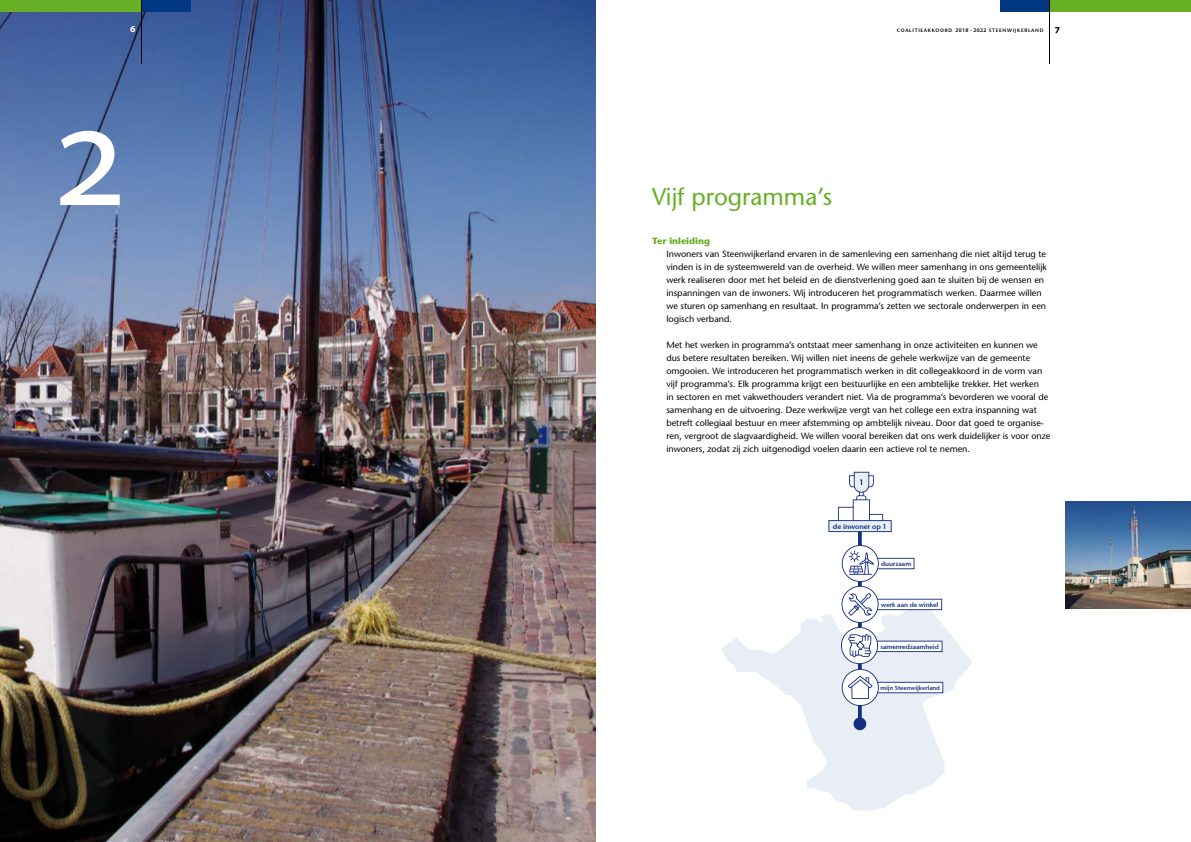
<style>
.page{position:relative;width:1191px;height:842px;background:#fff}
.page>*{position:absolute;margin:0;border:0;box-sizing:border-box;transform-origin:0 0}
.t1{font:150px "Myriad Pro";color:#fff}
.t2{font:24px "Stone Sans";color:#67af24}
.t3{font:700 10px "Myriad Pro";color:#fff}
.t4{font:9px/13px "Stone Sans";color:#000}
.t5{font:700 9px "Stone Sans";color:#67af24}
.t6{font:7.1px "Stone Sans Sem ITCTT Semi";letter-spacing:-.015em;color:#132f80}
.t7{font:6.4px "Stone Sans Sem ITCTT Semi";letter-spacing:-.01em;color:#132f80}
.t8{font:6px "Stone Sans Sem ITCTT Semi";letter-spacing:-.01em;color:#132f80}
.t9{font:600 4.9px "Stone Sans";letter-spacing:.145em;color:#000}
.s1{font-family:"Myriad Pro";font-size:5.5px}
.s2{font-family:"Myriad Pro";font-weight:700;font-size:10px}
</style>
<div class="page">
<img style="left:0;top:0;width:595px;height:842px">
<div style="left:0;top:0;width:144px;height:11px;background:#67af24"></div>
<div style="left:1049px;top:0;width:142px;height:11px;background:#67af24"></div>
<img style="left:1065px;top:502px;width:126px;height:106px">
<div style="left:142px;top:0;width:48px;height:11px;background:#003882"></div>
<div style="left:1000px;top:0;width:49px;height:11px;background:#003882"></div>
<hr style="left:141px;top:0;width:1px;height:64px;background:#000">
<hr style="left:1049px;top:0;width:1px;height:64px;background:#000">
<svg style="left:721px;top:614px;width:251px;height:196px"></svg>
<hr style="left:858px;top:532px;width:3px;height:191px;background:#132f80">
<div style="left:853px;top:717px;width:13px;height:13px;background:#132f80;border-radius:50%"></div>
<svg style="left:841px;top:545px;width:102px;height:161px"></svg>
<svg style="left:828px;top:472px;width:63px;height:60px"></svg>
<p class="t3" style="left:130px;top:22px;width:7px">6</p>
<p class="t9" style="left:896px;top:27px;width:165px">COALITIEAKKOORD <span class="s1">2018 - 2022</span> STEENWIJKERLAND <span class="s2">7</span></p>
<h1 class="t1" style="left:57px;top:62px;width:69px">2</h1>
<h2 class="t2" style="left:652px;top:182px;width:181px">Vijf programma’s</h2>
<p class="t5" style="left:652px;top:235px;width:59px">Ter inleiding</p>
<p class="t4" style="left:666px;top:247px;width:382px">Inwoners van Steenwijkerland ervaren in de samenleving een samenhang die niet altijd terug te vinden is in de systeemwereld van de overheid. We willen meer samenhang in ons gemeentelijk werk realiseren door met het beleid en de dienstverlening goed aan te sluiten bij de wensen en inspanningen van de inwoners. Wij introduceren het programmatisch werken. Daarmee willen we sturen op samenhang en resultaat. In programma’s zetten we sectorale onderwerpen in een logisch verband.</p>
<p class="t4" style="left:666px;top:338px;width:386px">Met het werken in programma’s ontstaat meer samenhang in onze activiteiten en kunnen we dus betere resultaten bereiken. Wij willen niet ineens de gehele werkwijze van de gemeente omgooien. We introduceren het programmatisch werken in dit collegeakkoord in de vorm van vijf programma’s. Elk programma krijgt een bestuurlijke en een ambtelijke trekker. Het werken<br>in sectoren en met vakwethouders verandert niet. Via de programma’s bevorderen we vooral de samenhang en de uitvoering. Deze werkwijze vergt van het college een extra inspanning wat betreft collegiaal bestuur en meer afstemming op ambtelijk niveau. Door dat goed te organise&shy;ren, vergroot de slagvaardigheid. We willen vooral bereiken dat ons werk duidelijker is voor onze inwoners, zodat zij zich uitgenodigd voelen daarin een actieve rol te nemen.</p>
<p class="t6" style="left:833px;top:520px;width:55px">de inwoner op 1</p>
<p class="t7" style="left:881px;top:558px;width:32px">duurzaam</p>
<p class="t7" style="left:881px;top:599px;width:59px">werk aan de winkel</p>
<p class="t7" style="left:880px;top:641px;width:60px">samenredzaamheid</p>
<p class="t8" style="left:880px;top:683px;width:61px">mijn Steenwijkerland</p>
</div>
